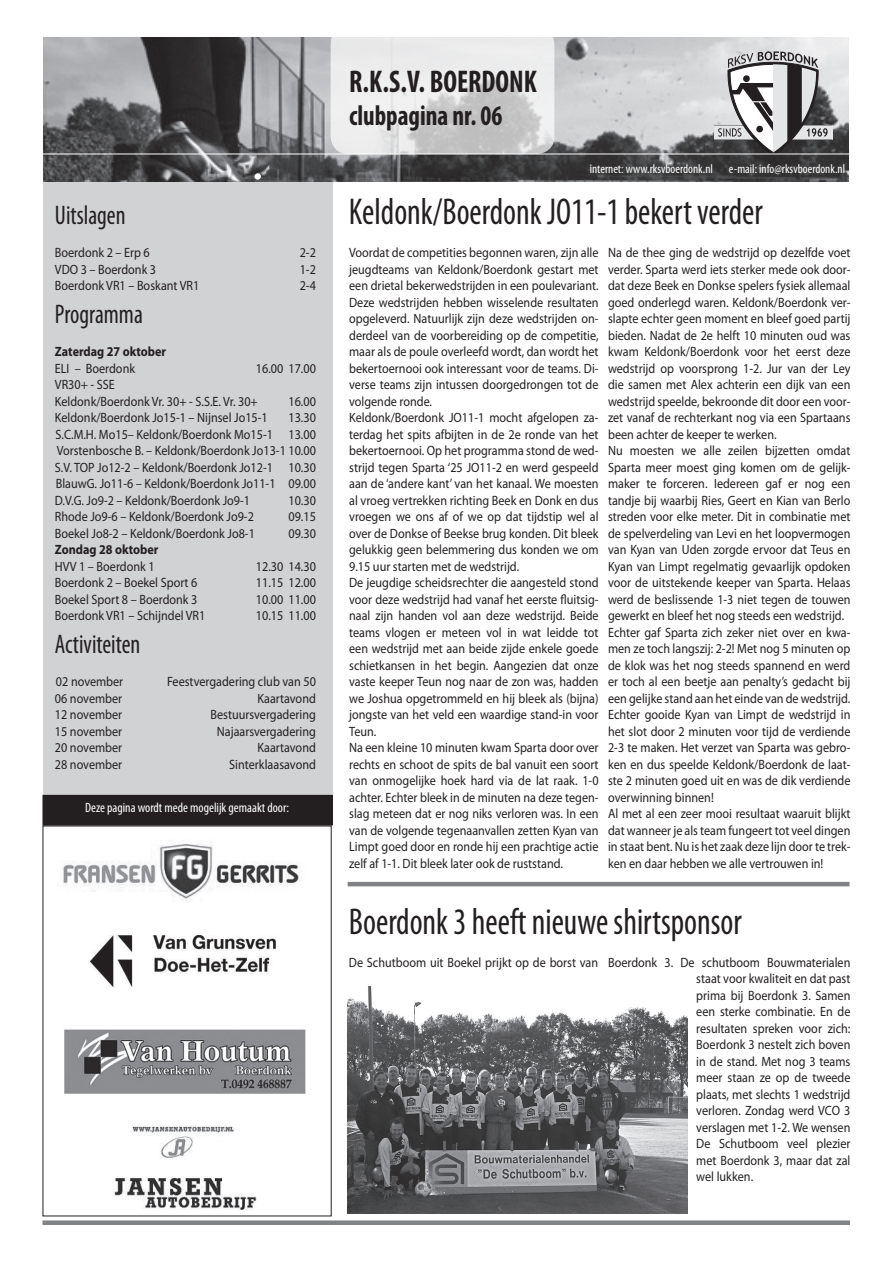
<style>
.page{position:relative;width:893px;height:1263px;background:#fff}
.page>*{position:absolute;margin:0;border:0;box-sizing:border-box;transform-origin:0 0}
.t1{font:condensed 37.5px "Myriad Pro";color:#231f20;scale:.9 1}
.t2{font:700 condensed 31.5px "Myriad Pro";color:#231f20;scale:.9 1}
.t3{font:700 condensed 28.5px "Myriad Pro";color:#231f20;scale:.9 1}
.t4{font:condensed 27px "Myriad Pro";color:#231f20;scale:.9 1}
.t5{font:13.5px/16.5px "Myriad Pro";color:#231f20;scale:.9 1}
.t6{font:condensed 13.5px "Myriad Pro";color:#fff}
.t7{font:700 13.5px "Myriad Pro";color:#231f20;scale:.9 1}
.t8{font:condensed 12.75px "Myriad Pro";color:#fff}
</style>
<div class="page">
<div style="left:43px;top:176px;width:289px;height:619px;background:#d1d2d4"></div>
<img style="left:43px;top:38px;width:806px;height:144px">
<div style="left:255px;top:173px;width:6px;height:7px;background:#fff;border-radius:50%"></div>
<div style="left:43px;top:795px;width:289px;height:30px;background:#231f20"></div>
<div style="left:714px;top:125px;width:118px;height:15px;background:#e4e5e7"></div>
<hr style="left:802px;top:125px;width:30px;height:1px;background:#231f20">
<hr style="left:790px;top:139px;width:42px;height:1px;background:#231f20">
<hr style="left:714px;top:125px;width:30px;height:1px;background:#231f20">
<hr style="left:714px;top:139px;width:42px;height:1px;background:#231f20">
<svg style="left:718px;top:51px;width:110px;height:103px"></svg>
<hr style="left:43px;top:154px;width:807px;height:1px;background:#fff">
<svg style="left:331px;top:26px;width:223px;height:128px;fill:#ebebec"></svg>
<img style="left:64px;top:1029px;width:241px;height:65px">
<img style="left:89px;top:934px;width:187px;height:53px">
<img style="left:62px;top:842px;width:239px;height:59px">
<img style="left:114px;top:1125px;width:143px;height:84px">
<div style="left:42px;top:1220px;width:808px;height:5px;background:#808285"></div>
<hr style="left:348px;top:882px;width:501px;height:4px;background:#808285">
<img style="left:348px;top:986px;width:340px;height:227px">
<h3 class="t4" style="left:55px;top:199px;width:80px">Uitslagen</h3>
<p class="t5" style="left:55px;top:244px;width:107px">Boerdonk 2 – Erp 6</p>
<p class="t5" style="left:300px;top:244px;width:19px">2-2</p>
<p class="t5" style="left:55px;top:261px;width:114px">VDO 3 – Boerdonk 3</p>
<p class="t5" style="left:300px;top:261px;width:19px">1-2</p>
<p class="t5" style="left:55px;top:277px;width:162px">Boerdonk VR1 – Boskant VR1</p>
<p class="t5" style="left:300px;top:277px;width:19px">2-4</p>
<h3 class="t4" style="left:55px;top:298px;width:99px">Programma</h3>
<p class="t7" style="left:55px;top:343px;width:125px">Zaterdag 27 oktober</p>
<p class="t5" style="left:55px;top:360px;width:91px">ELI – Boerdonk</p>
<p class="t5" style="left:256px;top:360px;width:68px">16.00 17.00</p>
<p class="t5" style="left:55px;top:376px;width:227px">VR30+ - SSE<br>Keldonk/Boerdonk Vr. 30+ - S.S.E. Vr. 30+</p>
<p class="t5" style="left:288px;top:393px;width:32px">16.00</p>
<p class="t5" style="left:55px;top:409px;width:238px">Keldonk/Boerdonk Jo15-1 – Nijnsel Jo15-1</p>
<p class="t5" style="left:55px;top:409px;width:292px;text-align:justify;text-indent:234px">13.30<br>S.C.M.H. Mo15– Keldonk/Boerdonk Mo15-1 13.00<br>Vorstenbosche B. – Keldonk/Boerdonk Jo13-1 10.00<br>S.V. TOP Jo12-2 – Keldonk/Boerdonk Jo12-1 10.30<br>BlauwG. Jo11-6 – Keldonk/Boerdonk Jo11-1 09.00<br>D.V.G. Jo9-2 – Keldonk/Boerdonk Jo9-1</p>
<p class="t5" style="left:288px;top:492px;width:32px">10.30</p>
<p class="t5" style="left:55px;top:508px;width:223px">Rhode Jo9-6 – Keldonk/Boerdonk Jo9-2</p>
<p class="t5" style="left:288px;top:508px;width:32px">09.15</p>
<p class="t5" style="left:55px;top:524px;width:224px">Boekel Jo8-2 – Keldonk/Boerdonk Jo8-1</p>
<p class="t5" style="left:288px;top:524px;width:32px">09.30</p>
<p class="t7" style="left:55px;top:541px;width:117px">Zondag 28 oktober</p>
<p class="t5" style="left:55px;top:557px;width:112px">HVV 1 – Boerdonk 1</p>
<p class="t5" style="left:256px;top:557px;width:68px">12.30 14.30</p>
<p class="t5" style="left:55px;top:574px;width:160px">Boerdonk 2 – Boekel Sport 6</p>
<p class="t5" style="left:256px;top:574px;width:68px">11.15 12.00</p>
<p class="t5" style="left:55px;top:590px;width:160px">Boekel Sport 8 – Boerdonk 3</p>
<p class="t5" style="left:256px;top:590px;width:68px">10.00 11.00</p>
<p class="t5" style="left:55px;top:607px;width:169px">Boerdonk VR1 – Schijndel VR1</p>
<p class="t5" style="left:256px;top:607px;width:68px">10.15 11.00</p>
<h3 class="t4" style="left:55px;top:628px;width:97px">Activiteiten</h3>
<p class="t5" style="left:56px;top:673px;width:76px">02 november</p>
<p class="t5" style="left:167px;top:673px;width:167px">Feestvergadering club van 50</p>
<p class="t5" style="left:55px;top:690px;width:76px">06 november</p>
<p class="t5" style="left:257px;top:690px;width:67px">Kaartavond</p>
<p class="t5" style="left:55px;top:706px;width:76px">12 november</p>
<p class="t5" style="left:211px;top:706px;width:119px">Bestuursvergadering</p>
<p class="t5" style="left:55px;top:723px;width:76px">15 november</p>
<p class="t5" style="left:217px;top:723px;width:111px">Najaarsvergadering</p>
<p class="t5" style="left:55px;top:739px;width:76px">20 november</p>
<p class="t5" style="left:257px;top:739px;width:67px">Kaartavond</p>
<p class="t5" style="left:55px;top:756px;width:76px">28 november</p>
<p class="t5" style="left:229px;top:756px;width:98px">Sinterklaasavond</p>
<p class="t6" style="left:85px;top:799px;width:205px">Deze pagina wordt mede mogelijk gemaakt door:</p>
<h2 class="t2" style="left:349px;top:62px;width:210px">R.K.S.V. BOERDONK</h2>
<h3 class="t3" style="left:349px;top:98px;width:172px">clubpagina nr. 06</h3>
<p class="t8" style="left:590px;top:161px;width:125px">internet: www.rksvboerdonk.nl</p>
<p class="t8" style="left:729px;top:161px;width:118px">e-mail: info@rksvboerdonk.nl</p>
<h1 class="t1" style="left:349px;top:189px;width:461px">Keldonk/Boerdonk JO11-1 bekert verder</h1>
<p class="t5" style="left:349px;top:244px;width:279px">Voordat de competities begonnen waren, zijn alle jeugdteams van Keldonk/Boerdonk gestart met een drietal bekerwedstrijden in een poulevariant.<br>Deze wedstrijden hebben wisselende resultaten opgeleverd. Natuurlijk zijn deze wedstrijden on&shy;derdeel van de voorbereiding op de competitie, maar als de poule overleefd wordt, dan wordt het bekertoernooi ook interessant voor de teams. Di&shy;verse teams zijn intussen doorgedrongen tot de volgende ronde.<br>Keldonk/Boerdonk JO11-1 mocht afgelopen za&shy;terdag het spits afbijten in de 2e ronde van het bekertoernooi. Op het programma stond de wed&shy;strijd tegen Sparta ‘25 JO11-2 en werd gespeeld aan de ‘andere kant’ van het kanaal. We moesten al vroeg vertrekken richting Beek en Donk en dus vroegen we ons af of we op dat tijdstip wel al over de Donkse of Beekse brug konden. Dit bleek gelukkig geen belemmering dus konden we om 9.15 uur starten met de wedstrijd.<br>De jeugdige scheidsrechter die aangesteld stond voor deze wedstrijd had vanaf het eerste fluitsig&shy;naal zijn handen vol aan deze wedstrijd. Beide teams vlogen er meteen vol in wat leidde tot een wedstrijd met aan beide zijde enkele goede schietkansen in het begin. Aangezien dat onze vaste keeper Teun nog naar de zon was, hadden we Joshua opgetrommeld en hij bleek als (bijna) jongste van het veld een waardige stand-in voor Teun.<br>Na een kleine 10 minuten kwam Sparta door over rechts en schoot de spits de bal vanuit een soort van onmogelijke hoek hard via de lat raak. 1-0 achter. Echter bleek in de minuten na deze tegen&shy;slag meteen dat er nog niks verloren was. In een van de volgende tegenaanvallen zetten Kyan van Limpt goed door en ronde hij een prachtige actie zelf af 1-1. Dit bleek later ook de ruststand.</p>
<p class="t5" style="left:608px;top:244px;width:271px">Na de thee ging de wedstrijd op dezelfde voet verder. Sparta werd iets sterker mede ook door&shy;dat deze Beek en Donkse spelers fysiek allemaal goed onderlegd waren. Keldonk/Boerdonk ver&shy;slapte echter geen moment en bleef goed partij bieden. Nadat de 2e helft 10 minuten oud was kwam Keldonk/Boerdonk voor het eerst deze wedstrijd op voorsprong 1-2. Jur van der Ley die samen met Alex achterin een dijk van een wedstrijd speelde, bekroonde dit door een voor&shy;zet vanaf de rechterkant nog via een Spartaans been achter de keeper te werken.<br>Nu moesten we alle zeilen bijzetten omdat Sparta meer moest ging komen om de gelijk&shy;maker te forceren. Iedereen gaf er nog een tandje bij waarbij Ries, Geert en Kian van Berlo streden voor elke meter. Dit in combinatie met de spelverdeling van Levi en het loopvermogen van Kyan van Uden zorgde ervoor dat Teus en Kyan van Limpt regelmatig gevaarlijk opdoken voor de uitstekende keeper van Sparta. Helaas werd de beslissende 1-3 niet tegen de touwen gewerkt en bleef het nog steeds een wedstrijd.<br>Echter gaf Sparta zich zeker niet over en kwa&shy;men ze toch langszij: 2-2! Met nog 5 minuten op de klok was het nog steeds spannend en werd er toch al een beetje aan penalty’s gedacht bij een gelijke stand aan het einde van de wedstrijd.<br>Echter gooide Kyan van Limpt de wedstrijd in het slot door 2 minuten voor tijd de verdiende 2-3 te maken. Het verzet van Sparta was gebro&shy;ken en dus speelde Keldonk/Boerdonk de laat&shy;ste 2 minuten goed uit en was de dik verdiende overwinning binnen!<br>Al met al een zeer mooi resultaat waaruit blijkt dat wanneer je als team fungeert tot veel dingen in staat bent. Nu is het zaak deze lijn door te trek&shy;ken en daar hebben we alle vertrouwen in!</p>
<h1 class="t1" style="left:349px;top:898px;width:438px">Boerdonk 3 heeft nieuwe shirtsponsor</h1>
<p class="t5" style="left:349px;top:954px;width:279px">De Schutboom uit Boekel prijkt op de borst van</p>
<p class="t5" style="left:696px;top:954px;width:173px;text-align:justify;text-indent:-88px">Boerdonk 3. De schutboom Bouwmaterialen staat voor kwaliteit en dat past prima bij Boerdonk 3. Samen een sterke combinatie. En de resultaten spreken voor zich:<br>Boerdonk 3 nestelt zich boven in de stand. Met nog 3 teams meer staan ze op de tweede plaats, met slechts 1 wedstrijd verloren. Zondag werd VCO 3 verslagen met 1-2. We wensen De Schutboom veel plezier met Boerdonk 3, maar dat zal wel lukken.</p>
</div>
